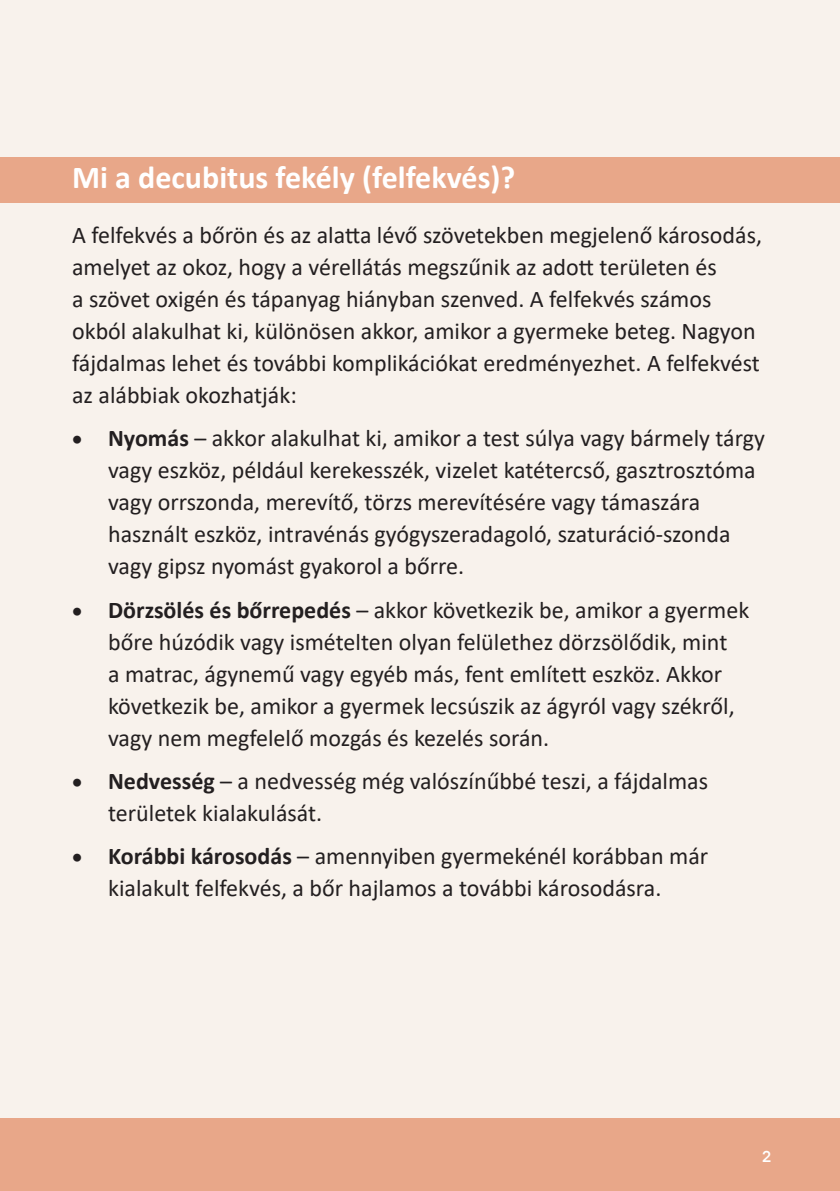
<style>
.page{position:relative;width:840px;height:1191px;background:#fff}
.page>*{position:absolute;margin:0;border:0;box-sizing:border-box;transform-origin:0 0}
.t1{font:700 32px "Calibri";color:#fff}
.t2{font:24px/32px "Calibri";color:#231f20}
.t3{font:18px "DIN Medium Alternate";color:#fff}
.s1{font-weight:700}
</style>
<div class="page">
<div style="left:0;top:0;width:839px;height:1191px;background:#f8f2ec"></div>
<div style="left:0;top:1119px;width:839px;height:72px;background:#e8a789"></div>
<div style="left:0;top:157px;width:839px;height:46px;background:#e8a789"></div>
<p class="t1" style="left:72px;top:155px;width:444px">Mi a decubitus fekély (felfekvés)?</p>
<p class="t2" style="left:72px;top:218px;width:691px">A felfekvés a bőrön és az alatta lévő szövetekben megjelenő károsodás, amelyet az okoz, hogy a vérellátás megszűnik az adott területen és<br>a szövet oxigén és tápanyag hiányban szenved. A felfekvés számos okból alakulhat ki, különösen akkor, amikor a gyermeke beteg. Nagyon fájdalmas lehet és további komplikációkat eredményezhet. A felfekvést az alábbiak okozhatják:</p>
<p class="t2" style="left:108px;top:422px;width:658px;text-indent:-36px">• <span class="s1">Nyomás</span> – akkor alakulhat ki, amikor a test súlya vagy bármely tárgy vagy eszköz, például kerekesszék, vizelet katétercső, gasztrosztóma vagy orrszonda, merevítő, törzs merevítésére vagy támaszára használt eszköz, intravénás gyógyszeradagoló, szaturáció-szonda vagy gipsz nyomást gyakorol a bőrre.</p>
<p class="t2" style="left:108px;top:593px;width:642px;text-indent:-36px">• <span class="s1">Dörzsölés és bőrrepedés</span> – akkor következik be, amikor a gyermek bőre húzódik vagy ismételten olyan felülethez dörzsölődik, mint<br>a matrac, ágynemű vagy egyéb más, fent említett eszköz. Akkor következik be, amikor a gyermek lecsúszik az ágyról vagy székről, vagy nem megfelelő mozgás és kezelés során.</p>
<p class="t2" style="left:108px;top:764px;width:601px;text-indent:-36px">• <span class="s1">Nedvesség</span> – a nedvesség még valószínűbbé teszi, a fájdalmas területek kialakulását.</p>
<p class="t2" style="left:72px;top:840px;width:637px;text-align:center">• <span class="s1">Korábbi károsodás</span> – amennyiben gyermekénél korábban már kialakult felfekvés, a bőr hajlamos a további károsodásra.</p>
<p class="t3" style="left:761px;top:1144px;width:11px">2</p>
</div>
